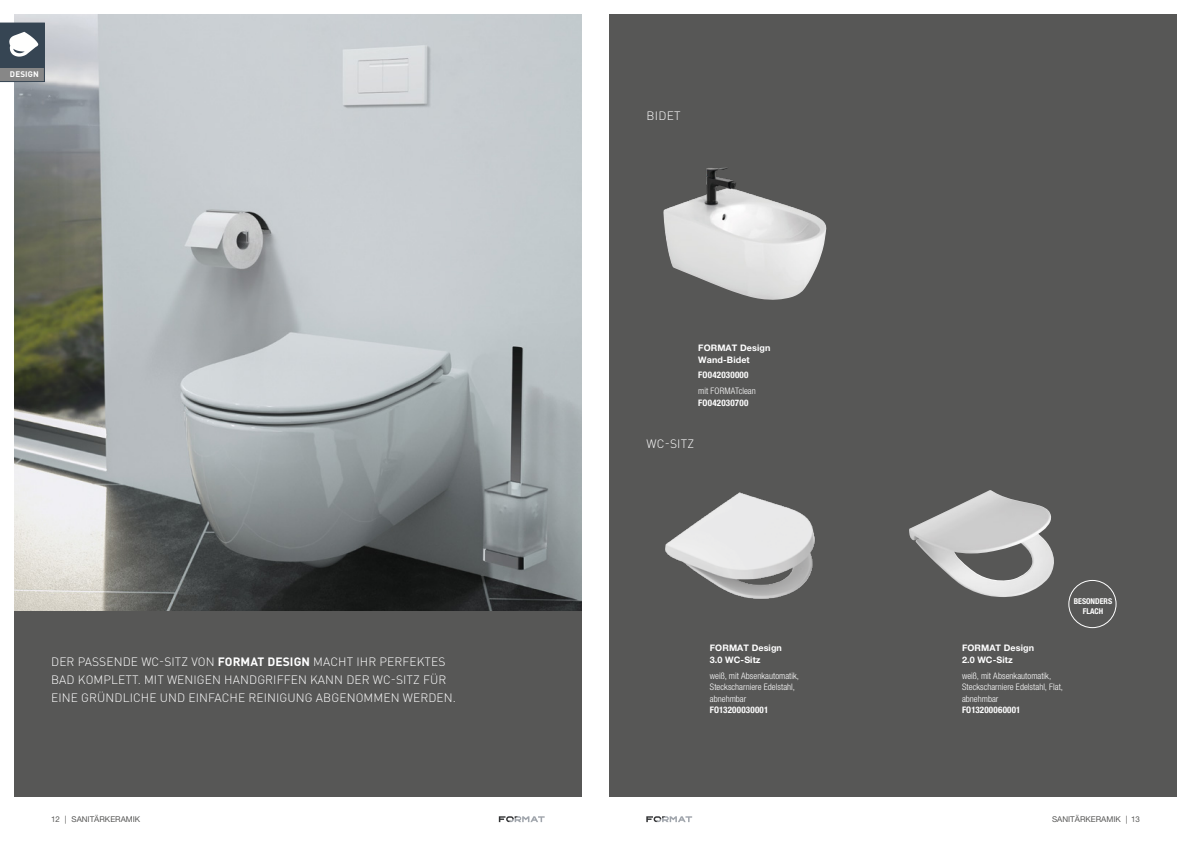
<style>
.page{position:relative;width:1191px;height:842px;background:#fff}
.page>*{position:absolute;margin:0;border:0;box-sizing:border-box;transform-origin:0 0}
.t1{font:300 12px/18px "DIN Pro";letter-spacing:.01em;color:#fff}
.t2{font:300 condensed 9px/11.5px "Helvetica Neue LT Pro";letter-spacing:.005em;color:#fff}
.t3{font:700 9px/11.5px "Helvetica Neue LT Pro";letter-spacing:.01em;color:#fff}
.t4{font:700 condensed 9px "Helvetica Neue LT Pro";letter-spacing:.02em;color:#fff}
.t5{font:8px "Helvetica Neue LT Pro";color:#575756}
.t6{font:700 condensed 8px/10px "Helvetica Neue LT Pro";color:#fff;text-align:center}
.t7{font:700 8px "DIN Pro";letter-spacing:.02em;color:#fff}
.s1{font-weight:700}
</style>
<div class="page">
<div style="left:609px;top:14px;width:567px;height:783px;background:#575756"></div>
<svg style="left:499px;top:816px;width:45px;height:6px"></svg>
<svg style="left:646px;top:816px;width:46px;height:6px"></svg>
<div style="left:14px;top:14px;width:567px;height:783px;background:#575756"></div>
<img style="left:909px;top:490px;width:145px;height:107px">
<img style="left:665px;top:492px;width:150px;height:107px">
<div style="left:1068px;top:580px;width:48px;height:48px;border:1px solid #fff;border-radius:50%"></div>
<img style="left:14px;top:14px;width:567px;height:597px">
<svg style="left:0;top:23px;width:45px;height:59px;background:#6b747c"></svg>
<img style="left:663px;top:167px;width:163px;height:133px">
<p class="t7" style="left:10px;top:69px;width:30px">DESIGN</p>
<p class="t1" style="left:646px;top:106px;width:36px">BIDET</p>
<p class="t3" style="left:698px;top:342px;width:74px">FORMAT Design<br>Wand-Bidet</p>
<p class="t4" style="left:698px;top:370px;width:52px">FO042030000</p>
<p class="t2" style="left:698px;top:385px;width:59px">mit FORMATclean</p>
<p class="t4" style="left:698px;top:397px;width:52px">FO042030700</p>
<p class="t1" style="left:51px;top:652px;width:406px">DER PASSENDE WC-SITZ VON <span class="s1">FORMAT DESIGN</span> MACHT IHR PERFEKTES<br>BAD KOMPLETT. MIT WENIGEN HANDGRIFFEN KANN DER WC-SITZ FÜR<br>EINE GRÜNDLICHE UND EINFACHE REINIGUNG ABGENOMMEN WERDEN.</p>
<p class="t1" style="left:646px;top:435px;width:49px">WC-SITZ</p>
<p class="t3" style="left:710px;top:642px;width:74px">FORMAT Design<br>3.0 WC-Sitz</p>
<p class="t2" style="left:710px;top:670px;width:91px">weiß, mit Absenkautomatik,<br>Steckscharniere Edelstahl, abnehmbar</p>
<p class="t4" style="left:710px;top:704px;width:60px">FO13200030001</p>
<p class="t6" style="left:1073px;top:596px;width:40px">BESONDERS<br>FLACH</p>
<p class="t3" style="left:962px;top:642px;width:74px">FORMAT Design<br>2.0 WC-Sitz</p>
<p class="t2" style="left:962px;top:670px;width:103px">weiß, mit Absenkautomatik,<br>Steckscharniere Edelstahl, Flat, abnehmbar</p>
<p class="t4" style="left:962px;top:704px;width:60px">FO13200060001</p>
<p class="t5" style="left:51px;top:814px;width:91px">12 | SANITÄRKERAMIK</p>
<p class="t5" style="left:1052px;top:815px;width:89px">SANITÄRKERAMIK | 13</p>
</div>
